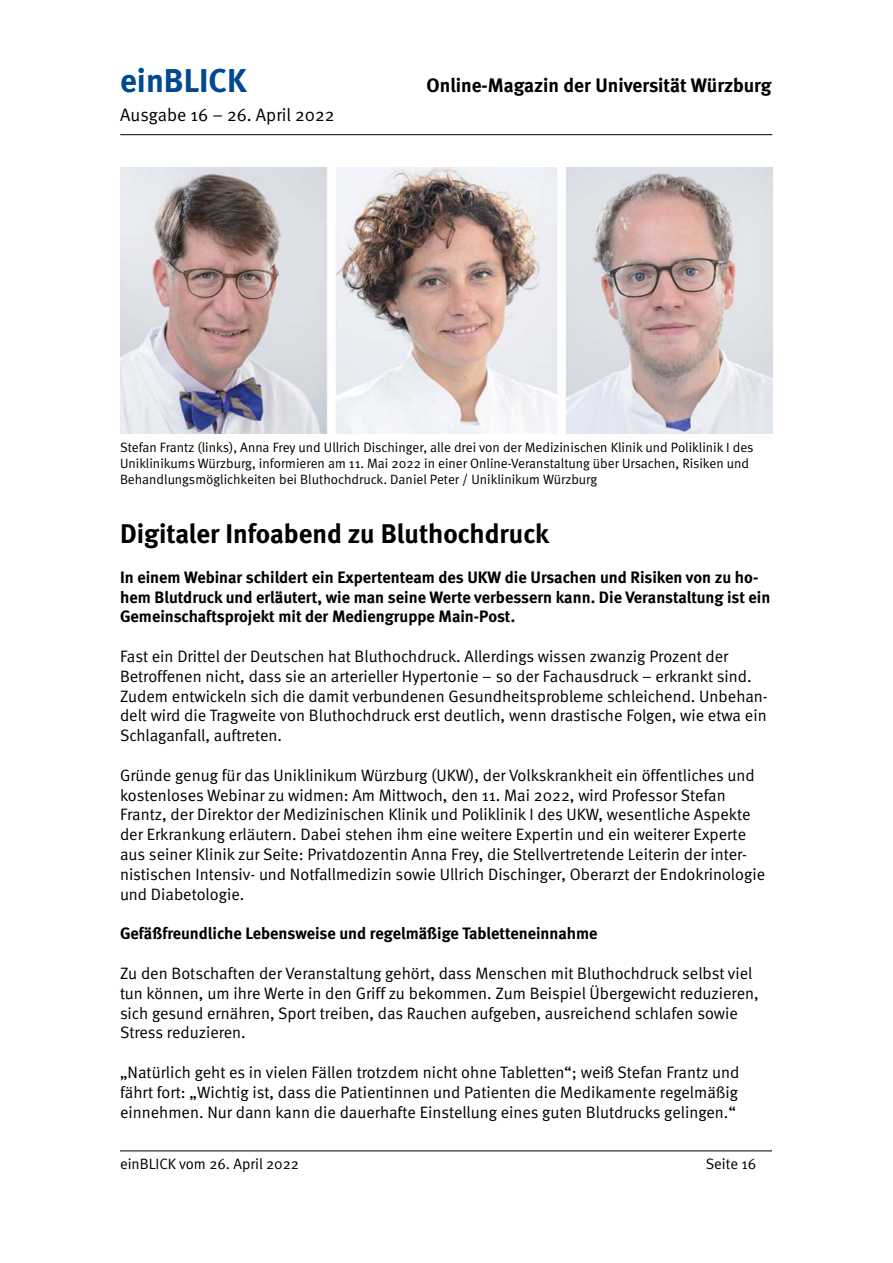
<style>
.page{position:relative;width:893px;height:1263px;background:#fff}
.page>*{position:absolute;margin:0;border:0;box-sizing:border-box;transform-origin:0 0}
.t1{font:700 33px "Meta";color:#004990}
.t2{font:700 27px "Meta";color:#000}
.t3{font:700 19.5px "Meta";color:#000}
.t4{font:18px "Meta Normal";color:#000}
.t5{font:16.5px/19.8px "Meta Normal";color:#000}
.t6{font:700 16.5px/19.8px "Meta";color:#000}
.t7{font:15px "Meta Normal";color:#000}
.t8{font:13.5px/16.2px "Meta Normal";color:#000}
</style>
<div class="page">
<hr style="left:120px;top:134px;width:652px;height:1px;background:#000">
<hr style="left:120px;top:1150px;width:652px;height:1px;background:#000">
<img style="left:120px;top:168px;width:653px;height:265px">
<h1 class="t1" style="left:120px;top:61px;width:128px">einBLICK</h1>
<p class="t3" style="left:427px;top:74px;width:346px">Online-Magazin der Universität Würzburg</p>
<p class="t4" style="left:120px;top:105px;width:216px">Ausgabe 16 – 26. April 2022</p>
<p class="t8" style="left:120px;top:439px;width:635px">Stefan Frantz (links), Anna Frey und Ullrich Dischinger, alle drei von der Medizinischen Klinik und Poliklinik I des<br>Uniklinikums Würzburg, informieren am 11. Mai 2022 in einer Online-Veranstaltung über Ursachen, Risiken und<br>Behandlungsmöglichkeiten bei Bluthochdruck. Daniel Peter / Uniklinikum Würzburg</p>
<h2 class="t2" style="left:120px;top:518px;width:430px">Digitaler Infoabend zu Bluthochdruck</h2>
<p class="t6" style="left:120px;top:567px;width:652px">In einem Webinar schildert ein Expertenteam des UKW die Ursachen und Risiken von zu ho&shy;hem Blutdruck und erläutert, wie man seine Werte verbessern kann. Die Veranstaltung ist ein<br>Gemeinschaftsprojekt mit der Mediengruppe Main-Post.</p>
<p class="t5" style="left:120px;top:646px;width:649px">Fast ein Drittel der Deutschen hat Bluthochdruck. Allerdings wissen zwanzig Prozent der Betroffenen nicht, dass sie an arterieller Hypertonie – so der Fachausdruck – erkrankt sind.<br>Zudem entwickeln sich die damit verbundenen Gesundheitsprobleme schleichend. Unbehan&shy;delt wird die Tragweite von Bluthochdruck erst deutlich, wenn drastische Folgen, wie etwa ein Schlaganfall, auftreten.</p>
<p class="t5" style="left:120px;top:765px;width:647px">Gründe genug für das Uniklinikum Würzburg (UKW), der Volkskrankheit ein öffentliches und kostenloses Webinar zu widmen: Am Mittwoch, den 11. Mai 2022, wird Professor Stefan Frantz, der Direktor der Medizinischen Klinik und Poliklinik I des UKW, wesentliche Aspekte der Erkrankung erläutern. Dabei stehen ihm eine weitere Expertin und ein weiterer Experte aus seiner Klinik zur Seite: Privatdozentin Anna Frey, die Stellvertretende Leiterin der inter&shy;nistischen Intensiv- und Notfallmedizin sowie Ullrich Dischinger, Oberarzt der Endokrinologie und Diabetologie.</p>
<p class="t6" style="left:120px;top:923px;width:479px">Gefäßfreundliche Lebensweise und regelmäßige Tabletteneinnahme</p>
<p class="t5" style="left:120px;top:963px;width:640px">Zu den Botschaften der Veranstaltung gehört, dass Menschen mit Bluthochdruck selbst viel tun können, um ihre Werte in den Griff zu bekommen. Zum Beispiel Übergewicht reduzieren, sich gesund ernähren, Sport treiben, das Rauchen aufgeben, ausreichend schlafen sowie Stress reduzieren.</p>
<p class="t5" style="left:120px;top:1062px;width:621px;text-align:justify">„Natürlich geht es in vielen Fällen trotzdem nicht ohne Tabletten“; weiß Stefan Frantz und fährt fort: „Wichtig ist, dass die Patientinnen und Patienten die Medikamente regelmäßig einnehmen. Nur dann kann die dauerhafte Einstellung eines guten Blutdrucks gelingen.“</p>
<p class="t7" style="left:120px;top:1155px;width:180px">einBLICK vom 26. April 2022</p>
<p class="t7" style="left:706px;top:1155px;width:52px">Seite 16</p>
</div>
